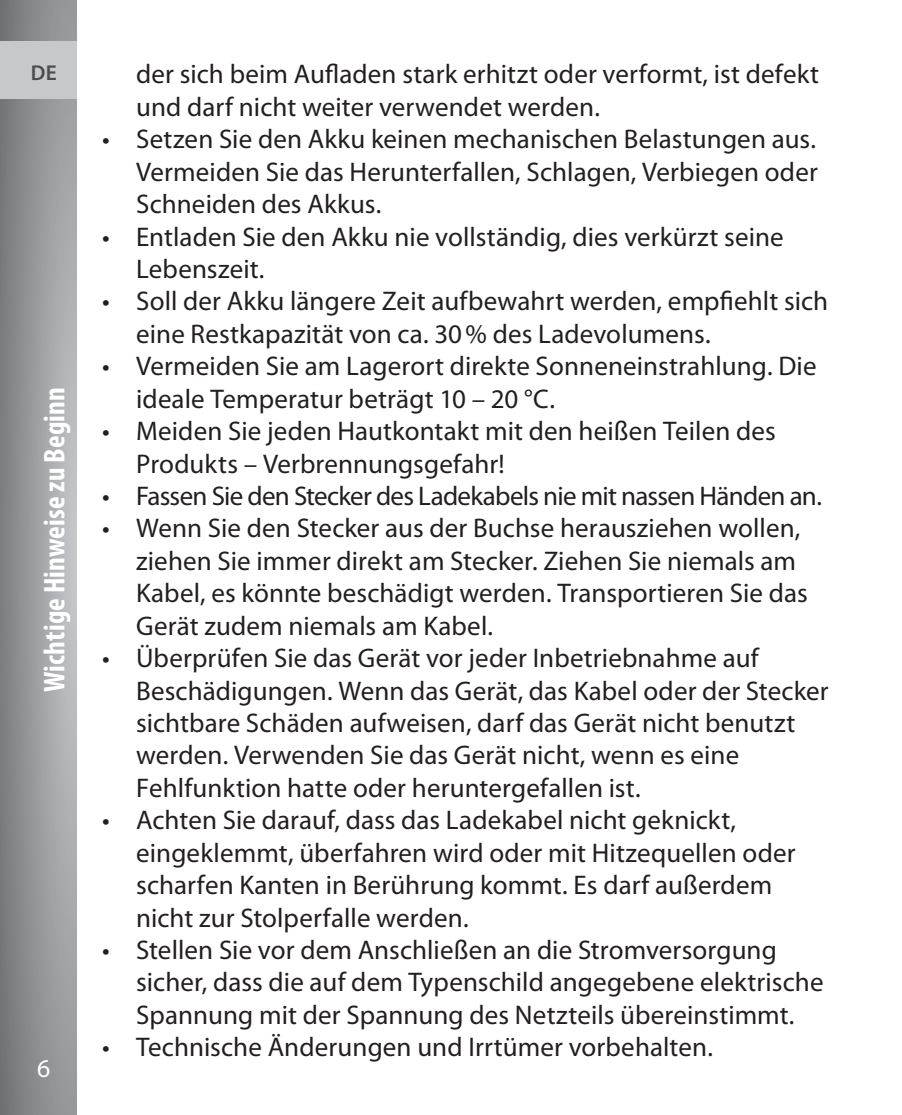
<style>
.page{position:relative;width:902px;height:1115px;background:#fff}
.page>*{position:absolute;margin:0;border:0;box-sizing:border-box;transform-origin:0 0}
.t1{font:700 condensed 30px "Myriad Pro";letter-spacing:.005em;color:#fff}
.t2{font:27px/32.4px "Myriad Pro";letter-spacing:.005em;color:#231f20}
.t3{font:27px "Myriad Pro";letter-spacing:-.025em;color:#231f20}
.t4{font:25.8px "Myriad Pro";color:#fff}
.t5{font:600 21.6px "Myriad Pro";color:#4b4c4d}
</style>
<div class="page">
<svg style="left:0;top:0;width:77px;height:1114px;background:#97989c"></svg>
<div style="left:0;top:41px;width:77px;height:58px;background:#c7c8ca"></div>
<p class="t5" style="left:31px;top:59px;width:28px">DE</p>
<p class="t1" style="left:36px;top:691px;width:306px;rotate:-90deg">Wichtige Hinweise zu Beginn</p>
<p class="t4" style="left:37px;top:1051px;width:15px">6</p>
<p class="t2" style="left:136px;top:58px;width:684px">der sich beim Aufladen stark erhitzt oder verformt, ist defekt und darf nicht weiter verwendet werden.</p>
<p class="t2" style="left:136px;top:123px;width:683px;text-align:justify;text-indent:-34px">• Setzen Sie den Akku keinen mechanischen Belastungen aus.<br>Vermeiden Sie das Herunterfallen, Schlagen, Verbiegen oder Schneiden des Akkus.</p>
<p class="t2" style="left:136px;top:220px;width:649px;text-indent:-34px">• Entladen Sie den Akku nie vollständig, dies verkürzt seine<br>Lebenszeit.</p>
<p class="t2" style="left:136px;top:285px;width:693px;text-indent:-34px">• Soll der Akku längere Zeit aufbewahrt werden, empfiehlt sich eine Restkapazität von ca. 30% des Ladevolumens.</p>
<p class="t2" style="left:136px;top:349px;width:682px;text-indent:-34px">• Vermeiden Sie am Lagerort direkte Sonneneinstrahlung. Die ideale Temperatur beträgt 10 – 20 °C.</p>
<p class="t2" style="left:136px;top:414px;width:641px;text-indent:-34px">• Meiden Sie jeden Hautkontakt mit den heißen Teilen des<br>Produkts – Verbrennungsgefahr!</p>
<p class="t3" style="left:102px;top:479px;width:721px">• Fassen Sie den Stecker des Ladekabels nie mit nassen Händen an.</p>
<p class="t2" style="left:136px;top:511px;width:673px;text-indent:-34px">• Wenn Sie den Stecker aus der Buchse herausziehen wollen, ziehen Sie immer direkt am Stecker. Ziehen Sie niemals am Kabel, es könnte beschädigt werden. Transportieren Sie das Gerät zudem niemals am Kabel.</p>
<p class="t2" style="left:136px;top:641px;width:694px;text-indent:-34px">• Überprüfen Sie das Gerät vor jeder Inbetriebnahme auf Beschädigungen. Wenn das Gerät, das Kabel oder der Stecker sichtbare Schäden aufweisen, darf das Gerät nicht benutzt werden. Verwenden Sie das Gerät nicht, wenn es eine Fehlfunktion hatte oder heruntergefallen ist.</p>
<p class="t2" style="left:136px;top:803px;width:661px;text-indent:-34px">• Achten Sie darauf, dass das Ladekabel nicht geknickt, eingeklemmt, überfahren wird oder mit Hitzequellen oder scharfen Kanten in Berührung kommt. Es darf außerdem nicht zur Stolperfalle werden.</p>
<p class="t2" style="left:136px;top:933px;width:688px;text-indent:-34px">• Stellen Sie vor dem Anschließen an die Stromversorgung sicher, dass die auf dem Typenschild angegebene elektrische<br>Spannung mit der Spannung des Netzteils übereinstimmt.</p>
<p class="t2" style="left:102px;top:1030px;width:612px">• Technische Änderungen und Irrtümer vorbehalten.</p>
</div>
